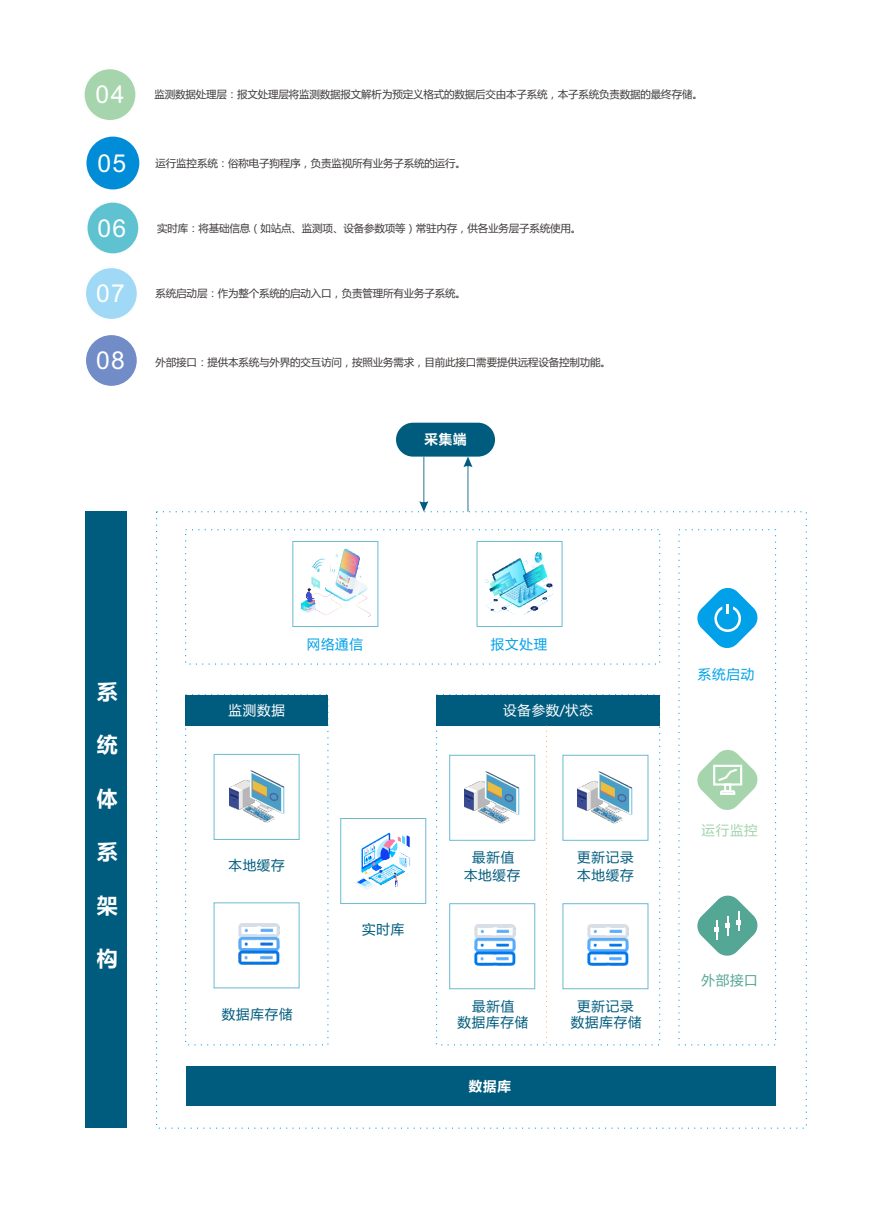
<style>
.page{position:relative;width:893px;height:1212px;background:#fff}
.page>*{position:absolute;margin:0;border:0;box-sizing:border-box;transform-origin:0 0}
.t1{font:24.75px "Arial";letter-spacing:.055em;color:#fff}
.t2{font:700 21px "Microsoft Ya Hei";color:#fff}
.t3{font:13.5px "Microsoft Ya Hei";letter-spacing:.06em;color:#005c7e}
.t4{font:13.5px "Microsoft Ya Hei";letter-spacing:.06em;color:#00a1e9}
.t5{font:13.5px "Microsoft Ya Hei";letter-spacing:.06em;color:#fff}
.t6{font:700 13.5px "Microsoft Ya Hei";letter-spacing:.06em;color:#fff}
.t7{font:13.5px "Microsoft Ya Hei";color:#a5d4ad}
.t8{font:13.5px "Microsoft Ya Hei";color:#55a795}
.t9{font:10.5px "Microsoft Ya Hei";letter-spacing:-.015em;color:#3e3a39}
</style>
<div class="page">
<div style="left:86px;top:137px;width:53px;height:52px;background:#008cd6;border-radius:50%"></div>
<div style="left:85px;top:200px;width:55px;height:55px;background:#5ec2d0;border:2px solid #fdfdfd;border-radius:50%"></div>
<div style="left:84px;top:266px;width:55px;height:55px;background:#9fd9f6;border:2px solid #fdfdfd;border-radius:50%"></div>
<div style="left:84px;top:333px;width:55px;height:55px;background:#718cc7;border:2px solid #fff;border-radius:50%"></div>
<div style="left:396px;top:423px;width:99px;height:34px;background:#005c7e;border-radius:17px"></div>
<div style="left:292px;top:541px;width:86px;height:86px;border:1px solid #6bbad0"></div>
<img style="left:295px;top:541px;width:77px;height:76px">
<div style="left:477px;top:541px;width:85px;height:86px;border:1px solid #6bbad0"></div>
<img style="left:484px;top:552px;width:69px;height:62px">
<div style="left:85px;top:512px;width:42px;height:616px;background:#005c7e"></div>
<div style="left:214px;top:754px;width:86px;height:86px;border:1px solid #6bbad0"></div>
<div style="left:214px;top:902px;width:86px;height:86px;border:1px solid #6bbad0"></div>
<div style="left:186px;top:695px;width:142px;height:31px;background:#005c7e"></div>
<img style="left:229px;top:770px;width:56px;height:53px">
<img style="left:238px;top:923px;width:42px;height:42px">
<div style="left:340px;top:818px;width:86px;height:86px;border:1px solid #6bbad0"></div>
<img style="left:355px;top:832px;width:56px;height:58px">
<div style="left:449px;top:755px;width:86px;height:86px;border:1px solid #6bbad0"></div>
<div style="left:449px;top:903px;width:86px;height:86px;border:1px solid #6bbad0"></div>
<div style="left:437px;top:695px;width:223px;height:31px;background:#005c7e"></div>
<img style="left:464px;top:771px;width:56px;height:53px">
<img style="left:474px;top:924px;width:42px;height:42px">
<svg style="left:546px;top:726px;width:1px;height:317px"></svg>
<div style="left:562px;top:755px;width:86px;height:86px;border:1px solid #6bbad0"></div>
<div style="left:562px;top:903px;width:86px;height:86px;border:1px solid #6bbad0"></div>
<img style="left:577px;top:771px;width:56px;height:53px">
<img style="left:587px;top:924px;width:42px;height:42px">
<div style="left:186px;top:1066px;width:590px;height:40px;background:#005c7e"></div>
<svg style="left:419px;top:457px;width:9px;height:55px"></svg>
<svg style="left:463px;top:457px;width:9px;height:55px"></svg>
<svg style="left:697px;top:588px;width:61px;height:60px"></svg>
<svg style="left:697px;top:895px;width:61px;height:61px"></svg>
<svg style="left:697px;top:750px;width:61px;height:60px"></svg>
<div style="left:83px;top:67px;width:54px;height:55px;background:#a5d4ad;border:2px solid #fdfdfd;border-radius:50%"></div>
<h1 class="t1" style="left:96px;top:85px;width:30px">04</h1>
<p class="t9" style="left:154px;top:90px;width:550px">监测数据处理层：报文处理层将监测数据报文解析为预定义格式的数据后交由本子系统，本子系统负责数据的最终存储。</p>
<h1 class="t1" style="left:98px;top:154px;width:30px">05</h1>
<p class="t9" style="left:156px;top:158px;width:312px">运行监控系统：俗称电子狗程序，负责监视所有业务子系统的运行。</p>
<h1 class="t1" style="left:98px;top:219px;width:30px">06</h1>
<p class="t9" style="left:157px;top:223px;width:426px">实时库：将基础信息（如站点、监测项、设备参数项等）常驻内存，供各业务层子系统使用。</p>
<h1 class="t1" style="left:96px;top:284px;width:30px">07</h1>
<p class="t9" style="left:156px;top:289px;width:312px">系统启动层：作为整个系统的启动入口，负责管理所有业务子系统。</p>
<h1 class="t1" style="left:96px;top:351px;width:30px">08</h1>
<p class="t9" style="left:156px;top:358px;width:457px">外部接口：提供本系统与外界的交互访问，按照业务需求，目前此接口需要提供远程设备控制功能。</p>
<p class="t6" style="left:424px;top:433px;width:44px">采集端</p>
<h2 class="t2" style="left:97px;top:681px;width:22px">系</h2>
<h2 class="t2" style="left:97px;top:735px;width:22px">统</h2>
<h2 class="t2" style="left:97px;top:788px;width:22px">体</h2>
<h2 class="t2" style="left:97px;top:842px;width:22px">系</h2>
<h2 class="t2" style="left:97px;top:895px;width:22px">架</h2>
<h2 class="t2" style="left:97px;top:949px;width:22px">构</h2>
<p class="t5" style="left:229px;top:704px;width:58px">监测数据</p>
<p class="t4" style="left:307px;top:638px;width:58px">网络通信</p>
<p class="t4" style="left:491px;top:638px;width:58px">报文处理</p>
<p class="t5" style="left:503px;top:704px;width:91px">设备参数/状态</p>
<p class="t3" style="left:228px;top:859px;width:58px">本地缓存</p>
<p class="t3" style="left:222px;top:1007px;width:72px">数据库存储</p>
<p class="t3" style="left:362px;top:923px;width:44px">实时库</p>
<p class="t3" style="left:472px;top:851px;width:44px">最新值</p>
<p class="t3" style="left:464px;top:869px;width:58px">本地缓存</p>
<p class="t3" style="left:577px;top:851px;width:58px">更新记录</p>
<p class="t3" style="left:577px;top:869px;width:58px">本地缓存</p>
<p class="t3" style="left:472px;top:1000px;width:44px">最新值</p>
<p class="t3" style="left:458px;top:1016px;width:72px">数据库存储</p>
<p class="t6" style="left:469px;top:1080px;width:44px">数据库</p>
<p class="t3" style="left:577px;top:1000px;width:58px">更新记录</p>
<p class="t3" style="left:571px;top:1016px;width:72px">数据库存储</p>
<p class="t4" style="left:698px;top:668px;width:58px">系统启动</p>
<p class="t7" style="left:701px;top:824px;width:58px">运行监控</p>
<p class="t8" style="left:701px;top:974px;width:58px">外部接口</p>
</div>
